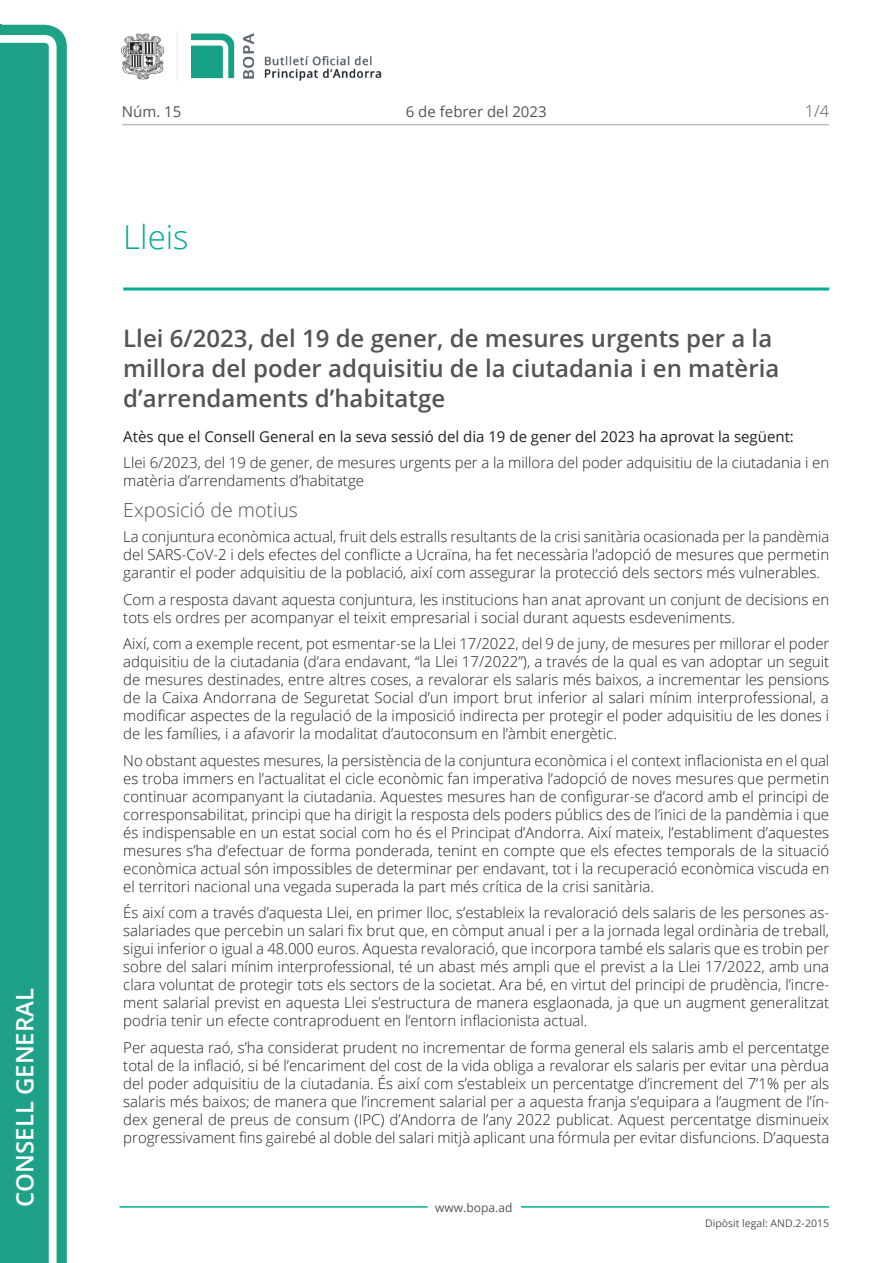
<style>
.page{position:relative;width:893px;height:1263px;background:#fff}
.page>*{position:absolute;margin:0;border:0;box-sizing:border-box;transform-origin:0 0}
.Titol_2_PAG{font:300 33px "Open Sans";color:#00ae91}
.Titol_3{font:600 24px/30px "Open Sans";color:#545454}
.t1{font:600 24px "Open Sans";color:#fff}
.Titol_5{font:300 19.5px "Open Sans";color:#545454}
.num_pagina{font:300 16.5px "Open Sans";color:#545454}
.Body_text{font:300 15px/18px "Open Sans";color:#231f20;text-align:justify}
.Body_text_sumari{font:15px "Open Sans";color:#231f20}
.carrer{font:15px "Open Sans";color:#545454}
.t2{font:12px "Open Sans";color:#545454}
.t3{font:10.5px "Open Sans";color:#545454}
</style>
<div class="page">
<svg style="left:0;top:25px;width:67px;height:1238px;fill:#1ea187"></svg>
<div style="left:0;top:43px;width:49px;height:1220px;background:#1ea187"></div>
<img style="left:122px;top:32px;width:260px;height:49px">
<hr style="left:119px;top:1206px;width:309px;height:2px;background:#00ae91">
<hr style="left:521px;top:1206px;width:308px;height:2px;background:#00ae91">
<hr style="left:122px;top:124px;width:707px;height:1px;background:#bcbdc0">
<hr style="left:123px;top:287px;width:706px;height:3px;background:#00ae91">
<p class="t1" style="left:8px;top:1207px;width:220px;rotate:-90deg">Consell General</p>
<p class="carrer" style="left:122px;top:102px;width:61px">Núm. 15</p>
<p class="carrer" style="left:406px;top:102px;width:142px">6 de febrer del 2023</p>
<p class="Titol_2_PAG" style="left:123px;top:215px;width:67px">Lleis</p>
<p class="num_pagina" style="left:805px;top:100px;width:26px">1/4</p>
<p class="Titol_3" style="left:123px;top:322px;width:657px">Llei 6/2023, del 19 de gener, de mesures urgents per a la millora del poder adquisitiu de la ciutadania i en matèria d’arrendaments d’habitatge</p>
<p class="Body_text_sumari" style="left:123px;top:426px;width:672px">Atès que el Consell General en la seva sessió del dia 19 de gener del 2023 ha aprovat la següent:</p>
<p class="Body_text" style="left:123px;top:453px;width:707px">Llei 6/2023, del 19 de gener, de mesures urgents per a la millora del poder adquisitiu de la ciutadania i en matèria d’arrendaments d’habitatge</p>
<p class="Titol_5" style="left:123px;top:497px;width:176px">Exposició de motius</p>
<p class="Body_text" style="left:123px;top:527px;width:708px">La conjuntura econòmica actual, fruit dels estralls resultants de la crisi sanitària ocasionada per la pandèmia del SARS-CoV-2 i dels efectes del conflicte a Ucraïna, ha fet necessària l’adopció de mesures que permetin garantir el poder adquisitiu de la població, així com assegurar la protecció dels sectors més vulnerables.</p>
<p class="Body_text" style="left:123px;top:590px;width:707px">Com a resposta davant aquesta conjuntura, les institucions han anat aprovant un conjunt de decisions en tots els ordres per acompanyar el teixit empresarial i social durant aquests esdeveniments.</p>
<p class="Body_text" style="left:123px;top:634px;width:707px">Així, com a exemple recent, pot esmentar-se la Llei 17/2022, del 9 de juny, de mesures per millorar el poder adquisitiu de la ciutadania (d’ara endavant, “la Llei 17/2022”), a través de la qual es van adoptar un seguit de mesures destinades, entre altres coses, a revalorar els salaris més baixos, a incrementar les pensions de la Caixa Andorrana de Seguretat Social d’un import brut inferior al salari mínim interprofessional, a modificar aspectes de la regulació de la imposició indirecta per protegir el poder adquisitiu de les dones i de les famílies, i a afavorir la modalitat d’autoconsum en l’àmbit energètic.</p>
<p class="Body_text" style="left:123px;top:751px;width:707px">No obstant aquestes mesures, la persistència de la conjuntura econòmica i el context inflacionista en el qual es troba immers en l’actualitat el cicle econòmic fan imperativa l’adopció de noves mesures que permetin continuar acompanyant la ciutadania. Aquestes mesures han de configurar-se d’acord amb el principi de corresponsabilitat, principi que ha dirigit la resposta dels poders públics des de l’inici de la pandèmia i que és indispensable en un estat social com ho és el Principat d’Andorra. Així mateix, l’establiment d’aquestes mesures s’ha d’efectuar de forma ponderada, tenint en compte que els efectes temporals de la situació econòmica actual són impossibles de determinar per endavant, tot i la recuperació econòmica viscuda en el territori nacional una vegada superada la part més crítica de la crisi sanitària.</p>
<p class="Body_text" style="left:123px;top:903px;width:707px">És així com a través d’aquesta Llei, en primer lloc, s’estableix la revaloració dels salaris de les persones as&shy;salariades que percebin un salari fix brut que, en còmput anual i per a la jornada legal ordinària de treball, sigui inferior o igual a 48.000 euros. Aquesta revaloració, que incorpora també els salaris que es trobin per sobre del salari mínim interprofessional, té un abast més ampli que el previst a la Llei 17/2022, amb una clara voluntat de protegir tots els sectors de la societat. Ara bé, en virtut del principi de prudència, l’incre&shy;ment salarial previst en aquesta Llei s’estructura de manera esglaonada, ja que un augment generalitzat podria tenir un efecte contraproduent en l’entorn inflacionista actual.</p>
<p class="Body_text" style="left:123px;top:1038px;width:708px">Per aquesta raó, s’ha considerat prudent no incrementar de forma general els salaris amb el percentatge total de la inflació, si bé l’encariment del cost de la vida obliga a revalorar els salaris per evitar una pèrdua del poder adquisitiu de la ciutadania. És així com s’estableix un percentatge d’increment del 7’1% per als salaris més baixos; de manera que l’increment salarial per a aquesta franja s’equipara a l’augment de l’ín&shy;dex general de preus de consum (IPC) d’Andorra de l’any 2022 publicat. Aquest percentatge disminueix progressivament fins gairebé al doble del salari mitjà aplicant una fórmula per evitar disfuncions. D’aquesta</p>
<p class="t2" style="left:435px;top:1199px;width:79px">www.bopa.ad</p>
<p class="t3" style="left:705px;top:1216px;width:125px">Dipòsit legal: AND.2-2015</p>
</div>
